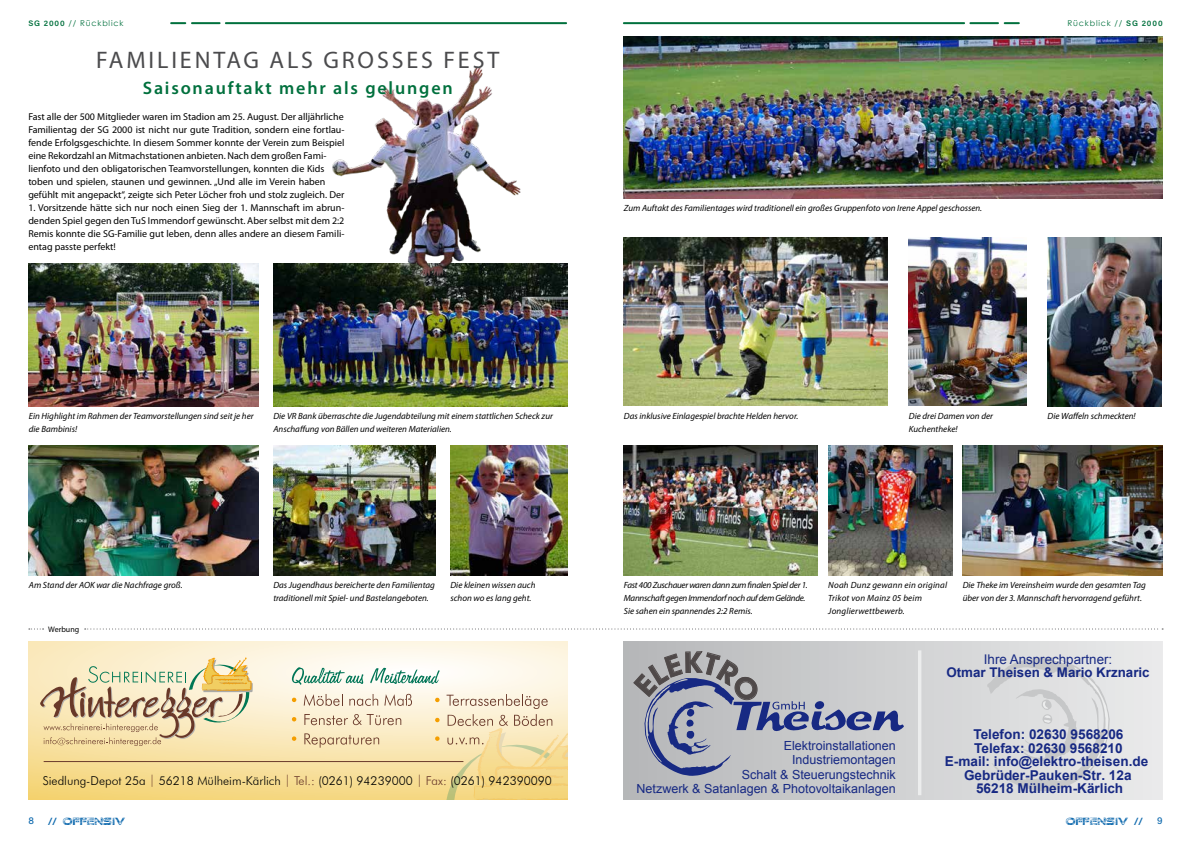
<style>
.page{position:relative;width:1191px;height:842px;background:#fff}
.page>*{position:absolute;margin:0;border:0;box-sizing:border-box;transform-origin:0 0}
.t1{font:24px "Myriad Pro";letter-spacing:.12em;color:#4b4b4d}
.t2{font:600 18px "Myriad Pro";letter-spacing:.1em;color:#00703d}
.t3{font:700 13.6px/13.6px "Arial";color:#172983;text-align:center}
.t4{font:700 13.3px "Arial";color:#172983}
.t5{font:13.3px "Arial";color:#172983}
.t6{font:12.5px/14.4px "Arial";color:#172983;text-align:right}
.t7{font:300 12.2px "Futura BT";color:#000}
.t8{font:10px/13px "Myriad Pro";color:#000}
.t9{font:10px "Good Times Bad Times";color:#0c68ad}
.t10{font:10px "Acumin Variable Concept";color:#0c68ad}
.t11{font:italic 9px/13px "Myriad Pro";color:#000}
.t12{font:italic 9px/13px "Myriad Pro";letter-spacing:-.03em;color:#000}
.t13{font:italic 9px/13px "Myriad Pro";letter-spacing:.02em;color:#000}
.t14{font:8px "Century Gothic";letter-spacing:.1em;color:#00703d}
.t15{font:8px "Myriad Pro";color:#000}
.s1{font-family:"Acumin Variable Concept"}
.s2{color:#6a3a2b}
</style>
<div class="page">
<hr style="left:624px;top:22px;width:340px;height:2px;background:#00703d">
<hr style="left:226px;top:22px;width:340px;height:2px;background:#00703d">
<svg style="left:1004px;top:22px;width:14px;height:2px"></svg>
<svg style="left:171px;top:22px;width:14px;height:2px"></svg>
<hr style="left:970px;top:22px;width:28px;height:2px;background:#00703d">
<hr style="left:192px;top:22px;width:28px;height:2px;background:#00703d">
<svg style="left:85px;top:628px;width:1078px;height:1px"></svg>
<svg style="left:28px;top:641px;width:539px;height:158px;background:#f9e9bb"></svg>
<svg style="left:435px;top:736px;width:4px;height:5px"></svg>
<svg style="left:40px;top:657px;width:214px;height:89px;background:#e0cfa7"></svg>
<svg style="left:292px;top:667px;width:71px;height:18px"></svg>
<svg style="left:370px;top:668px;width:69px;height:16px"></svg>
<svg style="left:292px;top:698px;width:4px;height:4px"></svg>
<svg style="left:304px;top:694px;width:38px;height:12px"></svg>
<svg style="left:349px;top:694px;width:29px;height:12px"></svg>
<svg style="left:384px;top:694px;width:28px;height:12px"></svg>
<svg style="left:435px;top:718px;width:4px;height:4px"></svg>
<svg style="left:435px;top:698px;width:4px;height:4px"></svg>
<svg style="left:446px;top:694px;width:122px;height:106px;background:#efdba5"></svg>
<svg style="left:292px;top:736px;width:4px;height:5px"></svg>
<svg style="left:304px;top:733px;width:75px;height:15px"></svg>
<svg style="left:292px;top:717px;width:4px;height:4px"></svg>
<svg style="left:304px;top:714px;width:97px;height:11px"></svg>
<hr style="left:44px;top:761px;width:419px;height:1px;background:#6a3a2b">
<svg style="left:624px;top:642px;width:538px;height:157px;background:#d4d5d6"></svg>
<svg style="left:987px;top:657px;width:122px;height:134px;background:#d9dadb"></svg>
<div style="left:918px;top:651px;width:3px;height:144px;border:1px solid #eceded"></div>
<img style="left:624px;top:37px;width:538px;height:161px">
<img style="left:1047px;top:238px;width:114px;height:168px">
<img style="left:909px;top:238px;width:117px;height:168px">
<img style="left:623px;top:238px;width:265px;height:168px">
<img style="left:962px;top:445px;width:200px;height:130px">
<img style="left:828px;top:445px;width:124px;height:130px">
<img style="left:624px;top:445px;width:193px;height:130px">
<img style="left:273px;top:263px;width:294px;height:143px">
<img style="left:29px;top:263px;width:230px;height:143px">
<img style="left:450px;top:445px;width:117px;height:130px">
<img style="left:28px;top:445px;width:231px;height:130px">
<img style="left:273px;top:445px;width:163px;height:130px">
<img style="left:328px;top:66px;width:204px;height:212px">
<svg style="left:633px;top:651px;width:271px;height:125px;background:#acafbc"></svg>
<p class="t14" style="left:28px;top:17px;width:97px"><span class="s1">SG 2000</span> // Rückblick</p>
<p class="t14" style="left:1067px;top:17px;width:96px">Rückblick // <span class="s1">SG 2000</span></p>
<h1 class="t1" style="left:96px;top:47px;width:405px">FAMILIENTAG ALS GROSSES FEST</h1>
<h2 class="t2" style="left:143px;top:78px;width:311px">Saisonauftakt mehr als gelungen</h2>
<p class="t8" style="left:28px;top:110px;width:318px">Fast alle der 500 Mitglieder waren im Stadion am 25. August. Der alljährliche Familientag der SG 2000 ist nicht nur gute Tradition, sondern eine fortlau&shy;fende Erfolgsgeschichte. In diesem Sommer konnte der Verein zum Beispiel eine Rekordzahl an Mitmachstationen anbieten. Nach dem großen Fami&shy;lienfoto und den obligatorischen Teamvorstellungen, konnten die Kids toben und spielen, staunen und gewinnen. „Und alle im Verein haben gefühlt mit angepackt“, zeigte sich Peter Löcher froh und stolz zugleich. Der</p>
<p class="t8" style="left:28px;top:201px;width:317px;text-align:justify">1. Vorsitzende hätte sich nur noch einen Sieg der 1. Mannschaft im abrun&shy;denden Spiel gegen den TuS Immendorf gewünscht. Aber selbst mit dem 2:2<br>Remis konnte die SG-Familie gut leben, denn alles andere an diesem Famili&shy;entag passte perfekt!</p>
<p class="t11" style="left:624px;top:202px;width:360px">Zum Auftakt des Familientages wird traditionell ein großes Gruppenfoto von Irene Appel geschossen.</p>
<p class="t11" style="left:29px;top:410px;width:226px">Ein Highlight im Rahmen der Teamvorstellungen sind seit je her die Bambinis!</p>
<p class="t11" style="left:273px;top:410px;width:281px">Die VR Bank überraschte die Jugendabteilung mit einem stattlichen Scheck zur<br>Anschaffung von Bällen und weiteren Materialien.</p>
<p class="t11" style="left:624px;top:410px;width:176px">Das inklusive Einlagespiel brachte Helden hervor.</p>
<p class="t11" style="left:909px;top:410px;width:86px">Die drei Damen von der<br>Kuchentheke!</p>
<p class="t11" style="left:1047px;top:410px;width:90px">Die Waffeln schmeckten!</p>
<p class="t11" style="left:29px;top:579px;width:155px">Am Stand der AOK war die Nachfrage groß.</p>
<p class="t15" style="left:48px;top:624px;width:33px">Werbung</p>
<p class="t11" style="left:273px;top:579px;width:163px">Das Jugendhaus bereicherte den Familientag traditionell mit Spiel- und Bastelangeboten.</p>
<p class="t11" style="left:450px;top:579px;width:87px">Die kleinen wissen auch schon wo es lang geht.</p>
<p class="t7" style="left:43px;top:773px;width:510px">Siedlung-Depot 25a <span class="s2">|</span> 56218 Mülheim-Kärlich <span class="s2">| Tel.:</span> (0261) 94239000 <span class="s2">| Fax:</span> (0261) 942390090</p>
<p class="t12" style="left:624px;top:579px;width:185px">Fast 400 Zuschauer waren dann zum finalen Spiel der 1.<br>Mannschaft gegen Immendorf noch auf dem Gelände.<br>Sie sahen ein spannendes 2:2 Remis.</p>
<p class="t13" style="left:828px;top:579px;width:120px">Noah Dunz gewann ein original<br>Trikot von Mainz 05 beim<br>Jonglierwettbewerb.</p>
<p class="t11" style="left:962px;top:579px;width:185px">Die Theke im Vereinsheim wurde den gesamten Tag über von der 3. Mannschaft hervorragend geführt.</p>
<h3 class="t5" style="left:984px;top:650px;width:130px">Ihre Ansprechpartner:</h3>
<h3 class="t4" style="left:946px;top:663px;width:205px">Otmar Theisen &amp; Mario Krznaric</h3>
<p class="t6" style="left:636px;top:738px;width:261px">Elektroinstallationen<br>Industriemontagen<br>Schalt &amp; Steuerungstechnik<br>Netzwerk &amp; Satanlagen &amp; Photovoltaikanlagen</p>
<h3 class="t3" style="left:945px;top:728px;width:205px">Telefon: 02630 9568206<br>Telefax: 02630 9568210<br>E-mail: info@elektro-theisen.de<br>Gebrüder-Pauken-Str. 12a<br>56218 Mülheim-Kärlich</h3>
<p class="t10" style="left:28px;top:814px;width:7px">8</p>
<p class="t9" style="left:48px;top:815px;width:78px">// OFFENSIV</p>
<p class="t9" style="left:1065px;top:815px;width:78px">OFFENSIV //</p>
<p class="t10" style="left:1157px;top:814px;width:7px">9</p>
</div>
